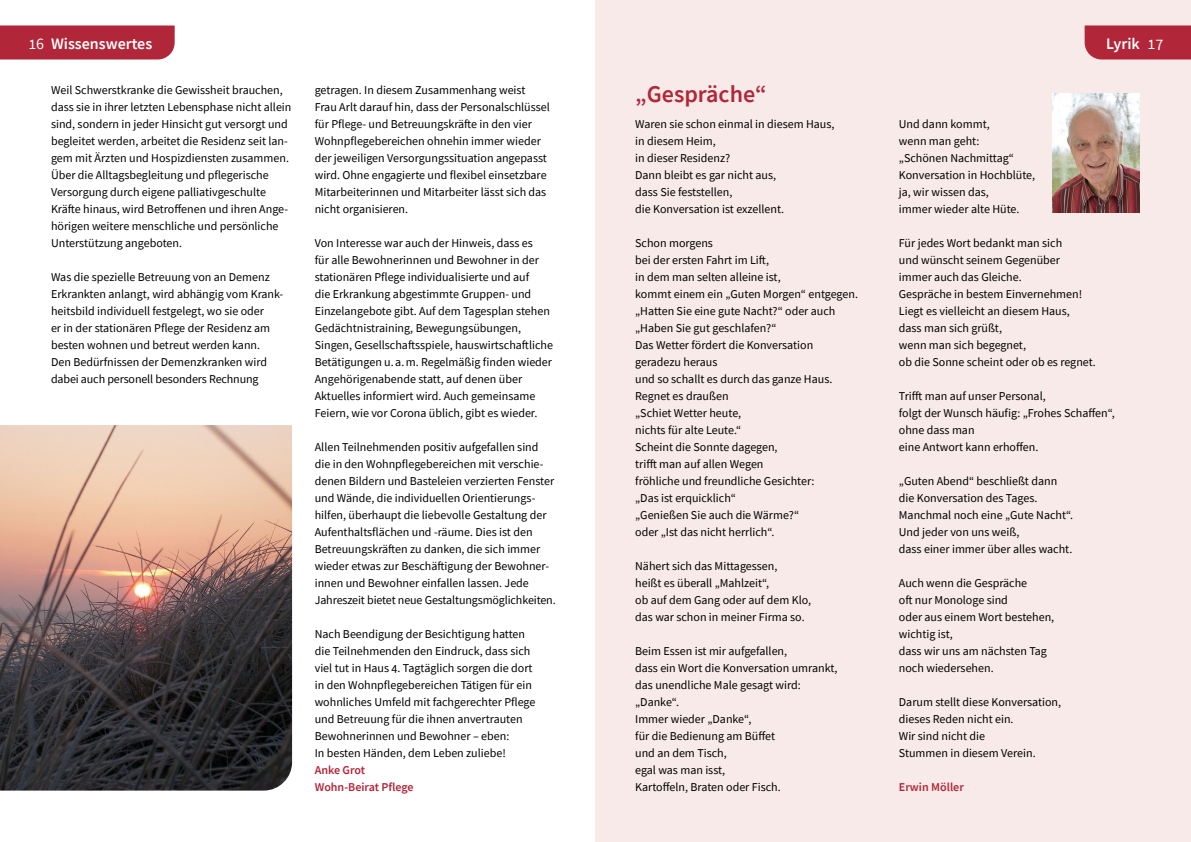
<style>
.page{position:relative;width:1191px;height:842px;background:#fff}
.page>*{position:absolute;margin:0;border:0;box-sizing:border-box;transform-origin:0 0}
.t1{font:600 24px "Source Sans Pro";color:#b12638}
.t2{font:600 16px "Source Sans Pro";color:#fff}
.t3{font:12px/17px "Source Sans Pro";color:#000}
.t4{font:600 12px/17px "Source Sans Pro";color:#b12638}
.s1{font-weight:400}
</style>
<div class="page">
<div style="left:595px;top:0;width:596px;height:842px;background:#f7eae8"></div>
<svg style="left:1084px;top:25px;width:107px;height:35px;background:#b42f40"></svg>
<div style="left:0;top:26px;width:175px;height:34px;background:#b12638"></div>
<img style="left:1052px;top:94px;width:88px;height:119px">
<img style="left:0;top:425px;width:292px;height:366px">
<h2 class="t2" style="left:28px;top:33px;width:125px"><span class="s1">16</span> Wissenswertes</h2>
<h2 class="t2" style="left:1106px;top:33px;width:59px">Lyrik <span class="s1">17</span></h2>
<p class="t3" style="left:51px;top:81px;width:242px">Weil Schwerstkranke die Gewissheit brauchen, dass sie in ihrer letzten Lebensphase nicht allein sind, sondern in jeder Hinsicht gut versorgt und begleitet werden, arbeitet die Residenz seit lan&shy;gem mit Ärzten und Hospizdiensten zusammen.<br>Über die Alltagsbegleitung und pflegerische Versorgung durch eigene palliativgeschulte Kräfte hinaus, wird Betroffenen und ihren Ange&shy;hörigen weitere menschliche und persönliche Unterstützung angeboten.</p>
<p class="t3" style="left:51px;top:268px;width:234px">Was die spezielle Betreuung von an Demenz Erkrankten anlangt, wird abhängig vom Krank&shy;heitsbild individuell festgelegt, wo sie oder<br>er in der stationären Pflege der Residenz am besten wohnen und betreut werden kann.<br>Den Bedürfnissen der Demenzkranken wird dabei auch personell besonders Rechnung</p>
<p class="t3" style="left:315px;top:81px;width:237px">getragen. In diesem Zusammenhang weist Frau Arlt darauf hin, dass der Personalschlüssel für Pflege- und Betreuungskräfte in den vier Wohnpflegebereichen ohnehin immer wieder der jeweiligen Versorgungssituation angepasst wird. Ohne engagierte und flexibel einsetzbare Mitarbeiterinnen und Mitarbeiter lässt sich das nicht organisieren.</p>
<p class="t3" style="left:315px;top:234px;width:240px">Von Interesse war auch der Hinweis, dass es<br>für alle Bewohnerinnen und Bewohner in der stationären Pflege individualisierte und auf<br>die Erkrankung abgestimmte Gruppen- und Einzelangebote gibt. Auf dem Tagesplan stehen Gedächtnistraining, Bewegungsübungen, Singen, Gesellschaftsspiele, hauswirtschaftliche Betätigungen u.a.m. Regelmäßig finden wieder Angehörigenabende statt, auf denen über Aktuelles informiert wird. Auch gemeinsame Feiern, wie vor Corona üblich, gibt es wieder.</p>
<p class="t3" style="left:315px;top:438px;width:242px">Allen Teilnehmenden positiv aufgefallen sind die in den Wohnpflegebereichen mit verschie&shy;denen Bildern und Basteleien verzierten Fenster und Wände, die individuellen Orientierungs&shy;hilfen, überhaupt die liebevolle Gestaltung der Aufenthaltsflächen und -räume. Dies ist den Betreuungskräften zu danken, die sich immer wieder etwas zur Beschäftigung der Bewohner&shy;innen und Bewohner einfallen lassen. Jede Jahreszeit bietet neue Gestaltungsmöglichkeiten.</p>
<p class="t3" style="left:315px;top:625px;width:222px">Nach Beendigung der Besichtigung hatten die Teilnehmenden den Eindruck, dass sich viel tut in Haus 4. Tagtäglich sorgen die dort in den Wohnpflegebereichen Tätigen für ein wohnliches Umfeld mit fachgerechter Pflege und Betreuung für die ihnen anvertrauten Bewohnerinnen und Bewohner – eben:<br>In besten Händen, dem Leben zuliebe!</p>
<p class="t4" style="left:315px;top:761px;width:100px">Anke Grot<br>Wohn-Beirat Pflege</p>
<h1 class="t1" style="left:635px;top:78px;width:133px">„Gespräche“</h1>
<p class="t3" style="left:635px;top:115px;width:201px">Waren sie schon einmal in diesem Haus, in diesem Heim,<br>in dieser Residenz?<br>Dann bleibt es gar nicht aus,<br>dass Sie feststellen,<br>die Konversation ist exzellent.</p>
<p class="t3" style="left:635px;top:234px;width:224px">Schon morgens<br>bei der ersten Fahrt im Lift,<br>in dem man selten alleine ist,<br>kommt einem ein „Guten Morgen“ entgegen. „Hatten Sie eine gute Nacht?“ oder auch „Haben Sie gut geschlafen?“<br>Das Wetter fördert die Konversation geradezu heraus<br>und so schallt es durch das ganze Haus.<br>Regnet es draußen<br>„Schiet Wetter heute,<br>nichts für alte Leute.“<br>Scheint die Sonnte dagegen,<br>trifft man auf allen Wegen<br>fröhliche und freundliche Gesichter:<br>„Das ist erquicklich“<br>„Genießen Sie auch die Wärme?“<br>oder „Ist das nicht herrlich“.</p>
<p class="t3" style="left:635px;top:557px;width:177px">Nähert sich das Mittagessen,<br>heißt es überall „Mahlzeit“,<br>ob auf dem Gang oder auf dem Klo, das war schon in meiner Firma so.</p>
<p class="t3" style="left:635px;top:642px;width:204px">Beim Essen ist mir aufgefallen,<br>dass ein Wort die Konversation umrankt, das unendliche Male gesagt wird: „Danke“.<br>Immer wieder „Danke“,<br>für die Bedienung am Büffet<br>und an dem Tisch,<br>egal was man isst,<br>Kartoffeln, Braten oder Fisch.</p>
<p class="t3" style="left:899px;top:115px;width:138px">Und dann kommt,<br>wenn man geht:<br>„Schönen Nachmittag“<br>Konversation in Hochblüte, ja, wir wissen das,<br>immer wieder alte Hüte.</p>
<p class="t3" style="left:899px;top:234px;width:198px">Für jedes Wort bedankt man sich<br>und wünscht seinem Gegenüber immer auch das Gleiche.<br>Gespräche in bestem Einvernehmen!<br>Liegt es vielleicht an diesem Haus,<br>dass man sich grüßt,<br>wenn man sich begegnet,<br>ob die Sonne scheint oder ob es regnet.</p>
<p class="t3" style="left:899px;top:387px;width:217px">Trifft man auf unser Personal,<br>folgt der Wunsch häufig: „Frohes Schaffen“, ohne dass man<br>eine Antwort kann erhoffen.</p>
<p class="t3" style="left:899px;top:472px;width:176px">„Guten Abend“ beschließt dann die Konversation des Tages.<br>Manchmal noch eine „Gute Nacht“.<br>Und jeder von uns weiß,<br>dass einer immer über alles wacht.</p>
<p class="t3" style="left:899px;top:574px;width:157px">Auch wenn die Gespräche<br>oft nur Monologe sind<br>oder aus einem Wort bestehen, wichtig ist,<br>dass wir uns am nächsten Tag noch wiedersehen.</p>
<p class="t3" style="left:899px;top:693px;width:164px">Darum stellt diese Konversation, dieses Reden nicht ein.<br>Wir sind nicht die<br>Stummen in diesem Verein.</p>
<p class="t4" style="left:899px;top:778px;width:66px">Erwin Möller</p>
</div>
